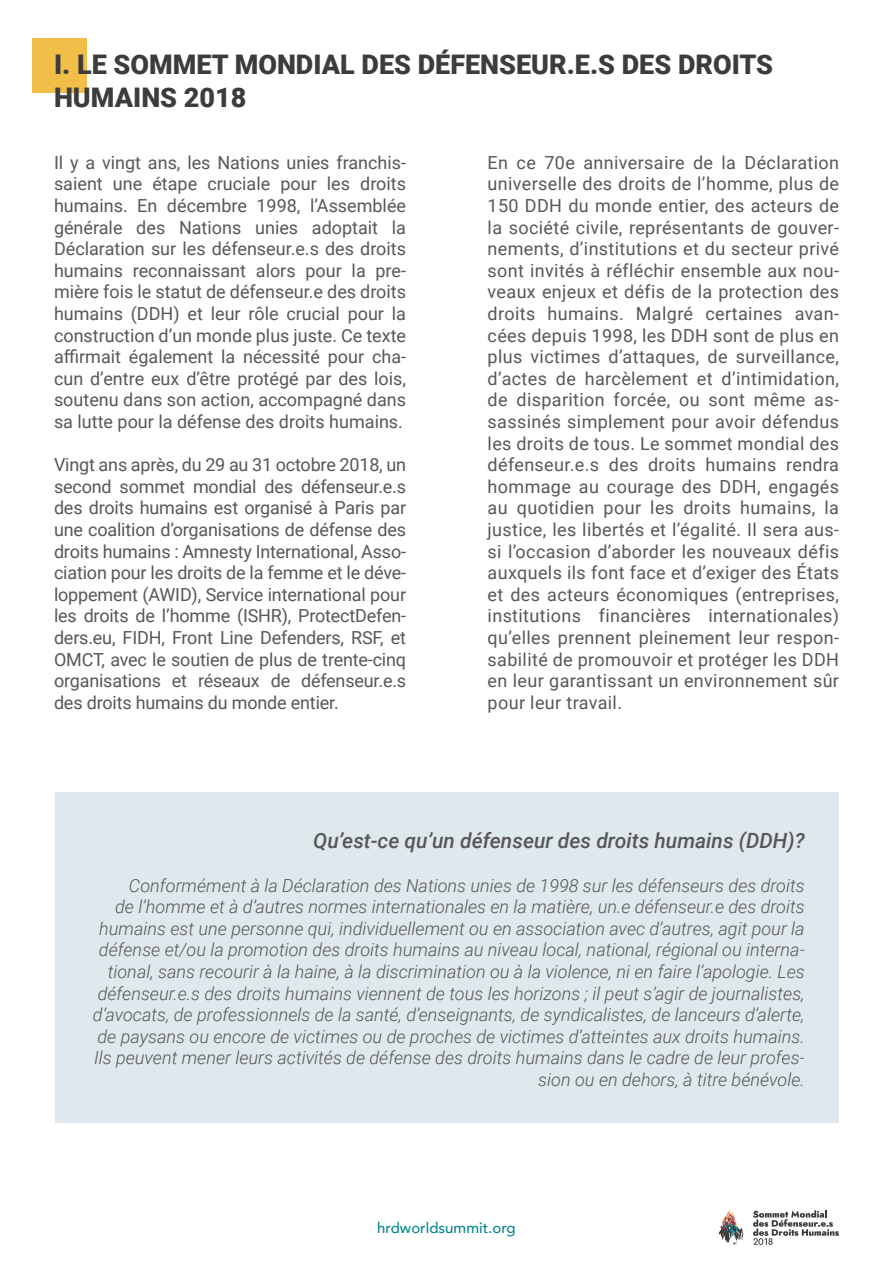
<style>
.page{position:relative;width:893px;height:1263px;background:#fff}
.page>*{position:absolute;margin:0;border:0;box-sizing:border-box;transform-origin:0 0}
.t1{font:900 27px/32.4px "Roboto";color:#3c3c3b}
.t2{font:italic 500 21px "Roboto";color:#575756}
.t3{font:18px/21.6px "Roboto";color:#575756;text-align:justify}
.t4{font:italic 300 18px/21.6px "Roboto";color:#575756;text-align:right}
.t5{font:500 15px "Avenir";color:#05868e}
</style>
<div class="page">
<svg style="left:753px;top:1210px;width:86px;height:35px"></svg>
<svg style="left:718px;top:1210px;width:25px;height:35px"></svg>
<div style="left:55px;top:792px;width:783px;height:331px;background:#dee8ed"></div>
<div style="left:33px;top:38px;width:54px;height:54px;background:#f1be48"></div>
<h1 class="t1" style="left:54px;top:47px;width:721px">I. LE SOMMET MONDIAL DES DÉFENSEUR.E.S DES DROITS<br>HUMAINS 2018</h1>
<p class="t3" style="left:54px;top:151px;width:354px">Il y a vingt ans, les Nations unies franchis&shy;saient une étape cruciale pour les droits humains. En décembre 1998, l’Assemblée générale des Nations unies adoptait la Déclaration sur les défenseur.e.s des droits humains reconnaissant alors pour la pre&shy;mière fois le statut de défenseur.e des droits humains (DDH) et leur rôle crucial pour la construction d’un monde plus juste. Ce texte affirmait également la nécessité pour cha&shy;cun d’entre eux d’être protégé par des lois, soutenu dans son action, accompagné dans sa lutte pour la défense des droits humains.</p>
<p class="t3" style="left:54px;top:453px;width:354px">Vingt ans après, du 29 au 31 octobre 2018, un second sommet mondial des défenseur.e.s des droits humains est organisé à Paris par une coalition d’organisations de défense des droits humains : Amnesty International, Asso&shy;ciation pour les droits de la femme et le déve&shy;loppement (AWID), Service international pour les droits de l’homme (ISHR), ProtectDefen&shy;ders.eu, FIDH, Front Line Defenders, RSF, et OMCT, avec le soutien de plus de trente-cinq organisations et réseaux de défenseur.e.s des droits humains du monde entier.</p>
<p class="t3" style="left:488px;top:151px;width:353px">En ce 70e anniversaire de la Déclaration universelle des droits de l’homme, plus de 150 DDH du monde entier, des acteurs de la société civile, représentants de gouver&shy;nements, d’institutions et du secteur privé sont invités à réfléchir ensemble aux nou&shy;veaux enjeux et défis de la protection des droits humains. Malgré certaines avan&shy;cées depuis 1998, les DDH sont de plus en plus victimes d’attaques, de surveillance, d’actes de harcèlement et d’intimidation, de disparition forcée, ou sont même as&shy;sassinés simplement pour avoir défendus les droits de tous. Le sommet mondial des défenseur.e.s des droits humains rendra hommage au courage des DDH, engagés au quotidien pour les droits humains, la justice, les libertés et l’égalité. Il sera aus&shy;si l’occasion d’aborder les nouveaux défis auxquels ils font face et d’exiger des États et des acteurs économiques (entreprises, institutions financières internationales) qu’elles prennent pleinement leur respon&shy;sabilité de promouvoir et protéger les DDH en leur garantissant un environnement sûr pour leur travail.</p>
<p class="t2" style="left:313px;top:826px;width:493px">Qu’est-ce qu’un défenseur des droits humains (DDH)?</p>
<p class="t4" style="left:93px;top:874px;width:713px">Conformément à la Déclaration des Nations unies de 1998 sur les défenseurs des droits<br>de l’homme et à d’autres normes internationales en la matière, un.e défenseur.e des droits humains est une personne qui, individuellement ou en association avec d’autres, agit pour la défense et/ou la promotion des droits humains au niveau local, national, régional ou interna&shy;tional, sans recourir à la haine, à la discrimination ou à la violence, ni en faire l’apologie. Les défenseur.e.s des droits humains viennent de tous les horizons ; il peut s’agir de journalistes, d’avocats, de professionnels de la santé, d’enseignants, de syndicalistes, de lanceurs d’alerte, de paysans ou encore de victimes ou de proches de victimes d’atteintes aux droits humains.<br>Ils peuvent mener leurs activités de défense des droits humains dans le cadre de leur profes&shy;sion ou en dehors, à titre bénévole.</p>
<p class="t5" style="left:377px;top:1215px;width:140px">hrdworldsummit.org</p>
</div>
